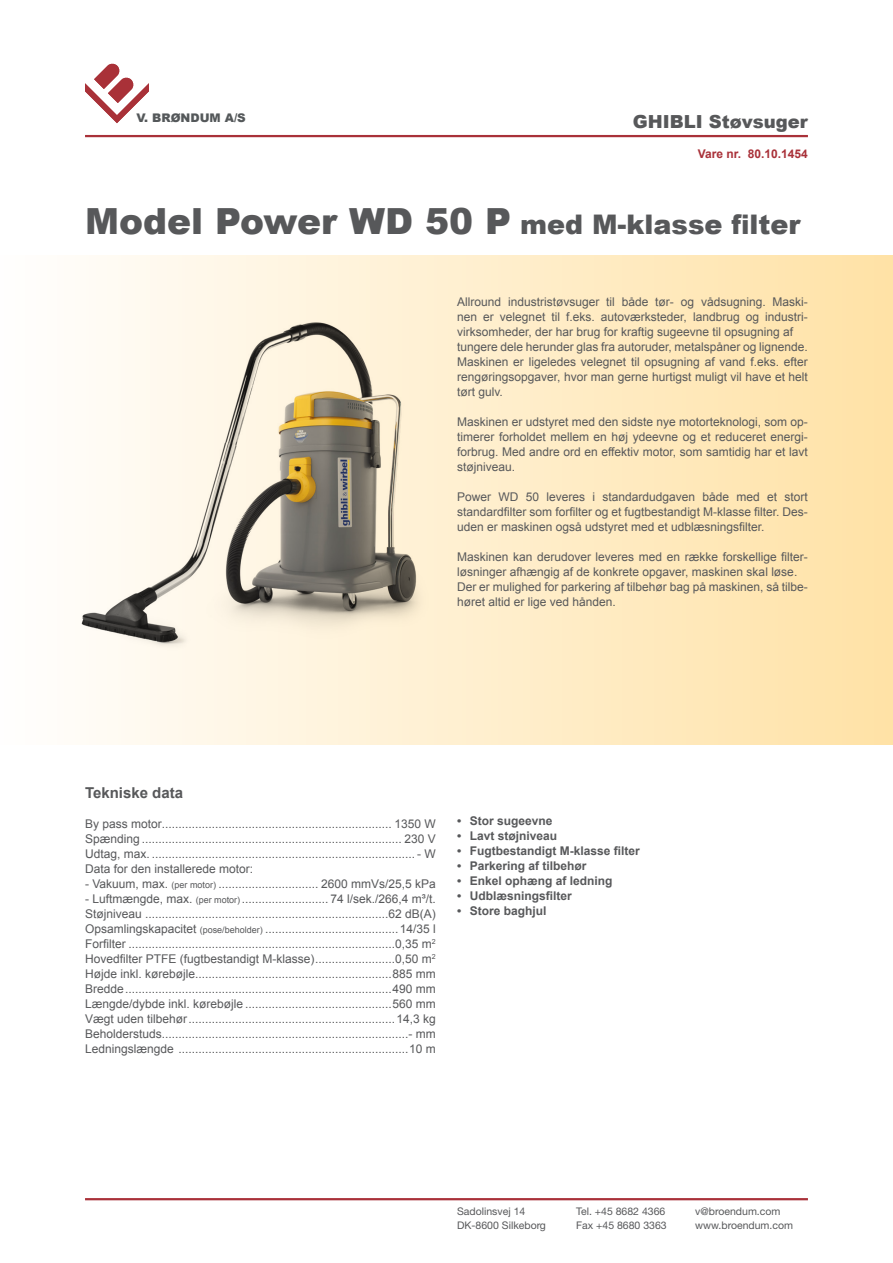
<style>
.page{position:relative;width:893px;height:1263px;background:#fff}
.page>*{position:absolute;margin:0;border:0;box-sizing:border-box;transform-origin:0 0}
.Paragraph_Style_1{font:900 27px "Arial";color:#57585a}
.Paragraph_Style_1-2{font:900 18px "Arial";color:#57585a}
.Paragraph_Style_1-3{font:700 15px "Arial";color:#57585a}
.Paragraph_Style_1-4{font:12px/15px "Arial";color:#57585a;text-align:justify}
.Paragraph_Style_1-5{font:700 12px "Arial";color:#57585a}
.Paragraph_Style_1-6{font:700 12px "Arial";color:#a93139}
.t1{font:900 11.85px "Arial";color:#54585a}
.t2{font:10.5px "Helvetica Neue LT Std";color:#57585a}
.s1{font-size:36px}
.s2{font-size:9px}
</style>
<div class="page">
<hr style="left:85px;top:135px;width:723px;height:2px;background:#a93139">
<hr style="left:85px;top:1198px;width:723px;height:2px;background:#a93139">
<svg style="left:85px;top:64px;width:64px;height:59px"></svg>
<svg style="left:448px;top:255px;width:445px;height:489px"></svg>
<img style="left:81px;top:255px;width:367px;height:489px">
<p class="t1" style="left:137px;top:109px;width:111px">V. BRØNDUM A/S</p>
<p class="Paragraph_Style_1-2" style="left:633px;top:108px;width:176px">GHIBLI Støvsuger</p>
<p class="Paragraph_Style_1-6" style="left:698px;top:145px;width:112px">Vare nr. 80.10.1454</p>
<p class="Paragraph_Style_1" style="left:85px;top:205px;width:717px"><span class="s1">Model Power WD 50 P</span> med M-klasse filter</p>
<p class="Paragraph_Style_1-4" style="left:457px;top:295px;width:352px">Allround industristøvsuger til både tør- og vådsugning. Maski&shy;nen er velegnet til f.eks. autoværksteder, landbrug og industri&shy;virksomheder, der har brug for kraftig sugeevne til opsugning af</p>
<p class="Paragraph_Style_1-4" style="left:457px;top:340px;width:352px">tungere dele herunder glas fra autoruder, metalspåner og lignende.<br>Maskinen er ligeledes velegnet til opsugning af vand f.eks. efter rengøringsopgaver, hvor man gerne hurtigst muligt vil have et helt tørt gulv.</p>
<p class="Paragraph_Style_1-4" style="left:457px;top:415px;width:352px">Maskinen er udstyret med den sidste nye motorteknologi, som op&shy;timerer forholdet mellem en høj ydeevne og et reduceret energi&shy;forbrug. Med andre ord en effektiv motor, som samtidig har et lavt støjniveau.</p>
<p class="Paragraph_Style_1-4" style="left:457px;top:490px;width:352px">Power WD 50 leveres i standardudgaven både med et stort standardfilter som forfilter og et fugtbestandigt M-klasse filter. Des&shy;uden er maskinen også udstyret med et udblæsningsfilter.</p>
<p class="Paragraph_Style_1-4" style="left:457px;top:550px;width:352px">Maskinen kan derudover leveres med en række forskellige filter&shy;løsninger afhængig af de konkrete opgaver, maskinen skal løse.</p>
<p class="Paragraph_Style_1-4" style="left:457px;top:580px;width:352px">Der er mulighed for parkering af tilbehør bag på maskinen, så tilbe&shy;høret altid er lige ved hånden.</p>
<p class="Paragraph_Style_1-3" style="left:85px;top:782px;width:100px">Tekniske data</p>
<p class="Paragraph_Style_1-4" style="left:85px;top:816px;width:352px">By pass motor..................................................................... 1350 W</p>
<p class="Paragraph_Style_1-4" style="left:85px;top:831px;width:352px">Spænding .............................................................................. 230 V</p>
<p class="Paragraph_Style_1-4" style="left:85px;top:846px;width:352px">Udtag, max. ............................................................................... - W</p>
<p class="Paragraph_Style_1-4" style="left:85px;top:861px;width:170px">Data for den installerede motor:</p>
<p class="Paragraph_Style_1-4" style="left:85px;top:876px;width:352px">- Vakuum, max. <span class="s2">(per motor)</span> .............................. 2600 mmVs/25,5 kPa</p>
<p class="Paragraph_Style_1-4" style="left:85px;top:891px;width:352px">- Luftmængde, max. <span class="s2">(per motor)</span> .......................... 74 l/sek./266,4 m³/t.</p>
<p class="Paragraph_Style_1-4" style="left:85px;top:906px;width:352px">Støjniveau .........................................................................62 dB(A)</p>
<p class="Paragraph_Style_1-4" style="left:85px;top:921px;width:352px">Opsamlingskapacitet <span class="s2">(pose/beholder)</span> ........................................14/35 l</p>
<p class="Paragraph_Style_1-4" style="left:85px;top:936px;width:352px">Forfilter ................................................................................0,35 m<sup>2</sup></p>
<p class="Paragraph_Style_1-4" style="left:85px;top:951px;width:352px">Hovedfilter PTFE (fugtbestandigt M-klasse)........................0,50 m<sup>2</sup></p>
<p class="Paragraph_Style_1-4" style="left:85px;top:966px;width:352px">Højde inkl. kørebøjle...........................................................885 mm</p>
<p class="Paragraph_Style_1-4" style="left:85px;top:981px;width:352px">Bredde................................................................................490 mm</p>
<p class="Paragraph_Style_1-4" style="left:85px;top:996px;width:352px">Længde/dybde inkl. kørebøjle ............................................560 mm</p>
<p class="Paragraph_Style_1-4" style="left:85px;top:1011px;width:352px">Vægt uden tilbehør..............................................................14,3 kg</p>
<p class="Paragraph_Style_1-4" style="left:85px;top:1026px;width:352px">Beholderstuds..........................................................................- mm</p>
<p class="Paragraph_Style_1-4" style="left:85px;top:1041px;width:352px">Ledningslængde .....................................................................10 m</p>
<p class="Paragraph_Style_1-5" style="left:457px;top:813px;width:97px">• Stor sugeevne</p>
<p class="Paragraph_Style_1-5" style="left:457px;top:828px;width:102px">• Lavt støjniveau</p>
<p class="Paragraph_Style_1-5" style="left:457px;top:843px;width:184px">• Fugtbestandigt M-klasse filter</p>
<p class="Paragraph_Style_1-5" style="left:457px;top:858px;width:131px">• Parkering af tilbehør</p>
<p class="Paragraph_Style_1-5" style="left:457px;top:873px;width:157px">• Enkel ophæng af ledning</p>
<p class="Paragraph_Style_1-5" style="left:457px;top:888px;width:116px">• Udblæsningsfilter</p>
<p class="Paragraph_Style_1-5" style="left:457px;top:903px;width:91px">• Store baghjul</p>
<p class="t2" style="left:457px;top:1205px;width:70px">Sadolinsvej 14</p>
<p class="t2" style="left:576px;top:1205px;width:91px">Tel. +45 8682 4366</p>
<p class="t2" style="left:695px;top:1205px;width:87px">v@broendum.com</p>
<p class="t2" style="left:457px;top:1219px;width:90px">DK-8600 Silkeborg</p>
<p class="t2" style="left:576px;top:1219px;width:92px">Fax +45 8680 3363</p>
<p class="t2" style="left:695px;top:1219px;width:99px">www.broendum.com</p>
</div>
